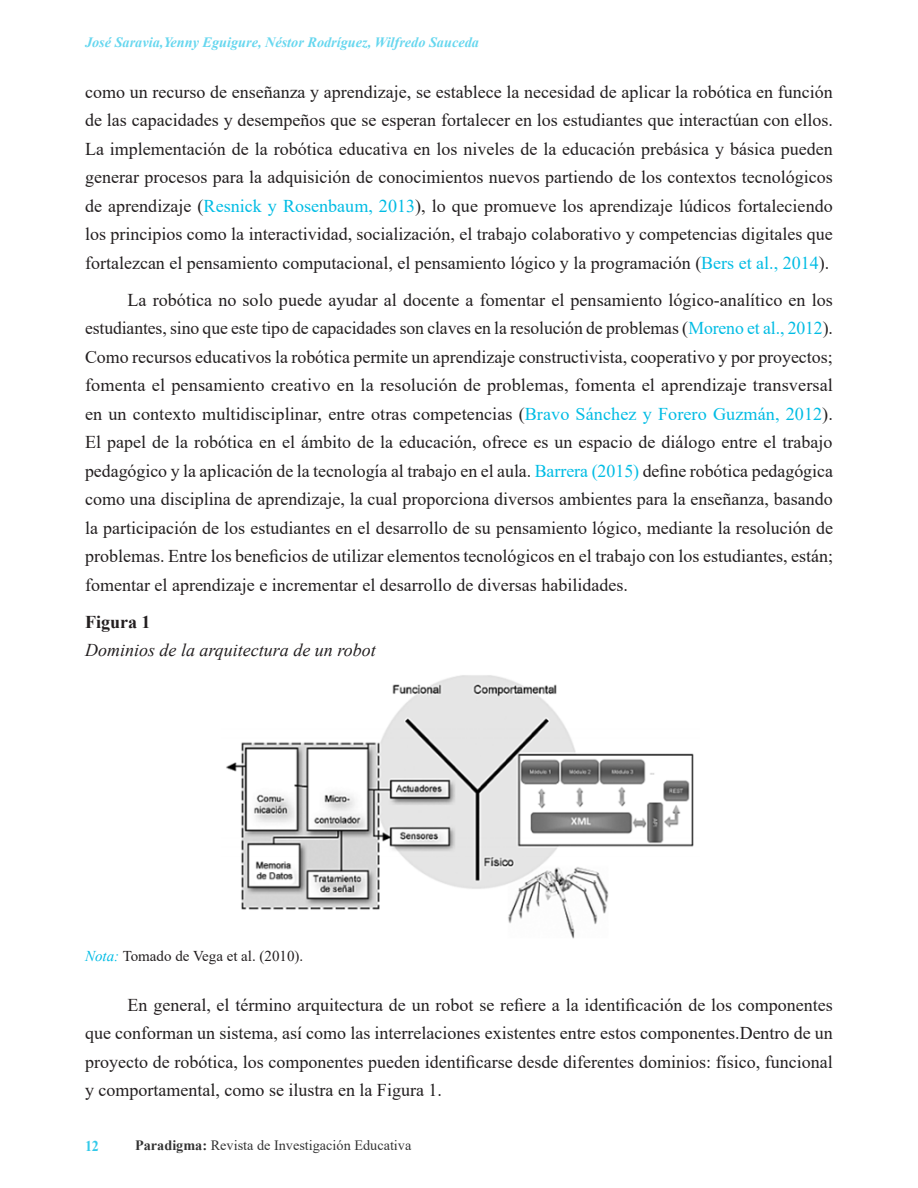
<style>
.page{position:relative;width:918px;height:1188px;background:#fff}
.page>*{position:absolute;margin:0;border:0;box-sizing:border-box;transform-origin:0 0}
.Body{font:18px/28.5px "Times New Roman";color:#231f20;text-align:justify}
.TableFigure_Title{font:italic 18px "Times New Roman";color:#231f20}
.SubTitle_Style{font:700 18px "Times New Roman";color:#231f20}
.Foot-TablesFigures{font:15px "Times New Roman";color:#231f20}
.t1{font:700 15px "Times New Roman";color:#00bce4;scale:.94 1}
.t2{font:italic 700 14.25px "Times New Roman";color:#00bce4}
.t3{font:14.25px "Times New Roman";color:#000}
.s1{color:#00bce4}
.s2{font-style:italic;color:#00bce4}
.s3{font-weight:700}
</style>
<div class="page">
<img style="left:226px;top:675px;width:468px;height:264px">
<p class="t2" style="left:85px;top:33px;width:395px">José Saravia,Yenny Eguigure, Néstor Rodríguez, Wilfredo Sauceda</p>
<p class="Body" style="left:85px;top:77px;width:749px">como un recurso de enseñanza y aprendizaje, se establece la necesidad de aplicar la robótica en función de las capacidades y desempeños que se esperan fortalecer en los estudiantes que interactúan con ellos.<br>La implementación de la robótica educativa en los niveles de la educación prebásica y básica pueden generar procesos para la adquisición de conocimientos nuevos partiendo de los contextos tecnológicos de aprendizaje (<span class="s1">Resnick y Rosenbaum, 2013</span>), lo que promueve los aprendizaje lúdicos fortaleciendo los principios como la interactividad, socialización, el trabajo colaborativo y competencias digitales que fortalezcan el pensamiento computacional, el pensamiento lógico y la programación (<span class="s1">Bers et al., 2014</span>).</p>
<p class="Body" style="left:85px;top:285px;width:750px;text-indent:43px">La robótica no solo puede ayudar al docente a fomentar el pensamiento lógico-analítico en los estudiantes, sino que este tipo de capacidades son claves en la resolución de problemas (<span class="s1">Moreno et al., 2012</span>).<br>Como recursos educativos la robótica permite un aprendizaje constructivista, cooperativo y por proyectos; fomenta el pensamiento creativo en la resolución de problemas, fomenta el aprendizaje transversal en un contexto multidisciplinar, entre otras competencias (<span class="s1">Bravo Sánchez y Forero Guzmán, 2012</span>).<br>El papel de la robótica en el ámbito de la educación, ofrece es un espacio de diálogo entre el trabajo pedagógico y la aplicación de la tecnología al trabajo en el aula. <span class="s1">Barrera (2015)</span> define robótica pedagógica como una disciplina de aprendizaje, la cual proporciona diversos ambientes para la enseñanza, basando la participación de los estudiantes en el desarrollo de su pensamiento lógico, mediante la resolución de problemas. Entre los beneficios de utilizar elementos tecnológicos en el trabajo con los estudiantes, están; fomentar el aprendizaje e incrementar el desarrollo de diversas habilidades.</p>
<p class="SubTitle_Style" style="left:85px;top:609px;width:67px">Figura 1</p>
<p class="TableFigure_Title" style="left:85px;top:638px;width:292px">Dominios de la arquitectura de un robot</p>
<p class="Foot-TablesFigures" style="left:85px;top:945px;width:220px"><span class="s2">Nota:</span> Tomado de Vega et al. (2010).</p>
<p class="Body" style="left:85px;top:990px;width:749px;text-indent:43px">En general, el término arquitectura de un robot se refiere a la identificación de los componentes que conforman un sistema, así como las interrelaciones existentes entre estos componentes.Dentro de un proyecto de robótica, los componentes pueden identificarse desde diferentes dominios: físico, funcional y comportamental, como se ilustra en la Figura 1.</p>
<p class="t1" style="left:85px;top:1135px;width:16px">12</p>
<p class="t3" style="left:135px;top:1136px;width:278px"><span class="s3">Paradigma:</span> Revista de Investigación Educativa</p>
</div>
